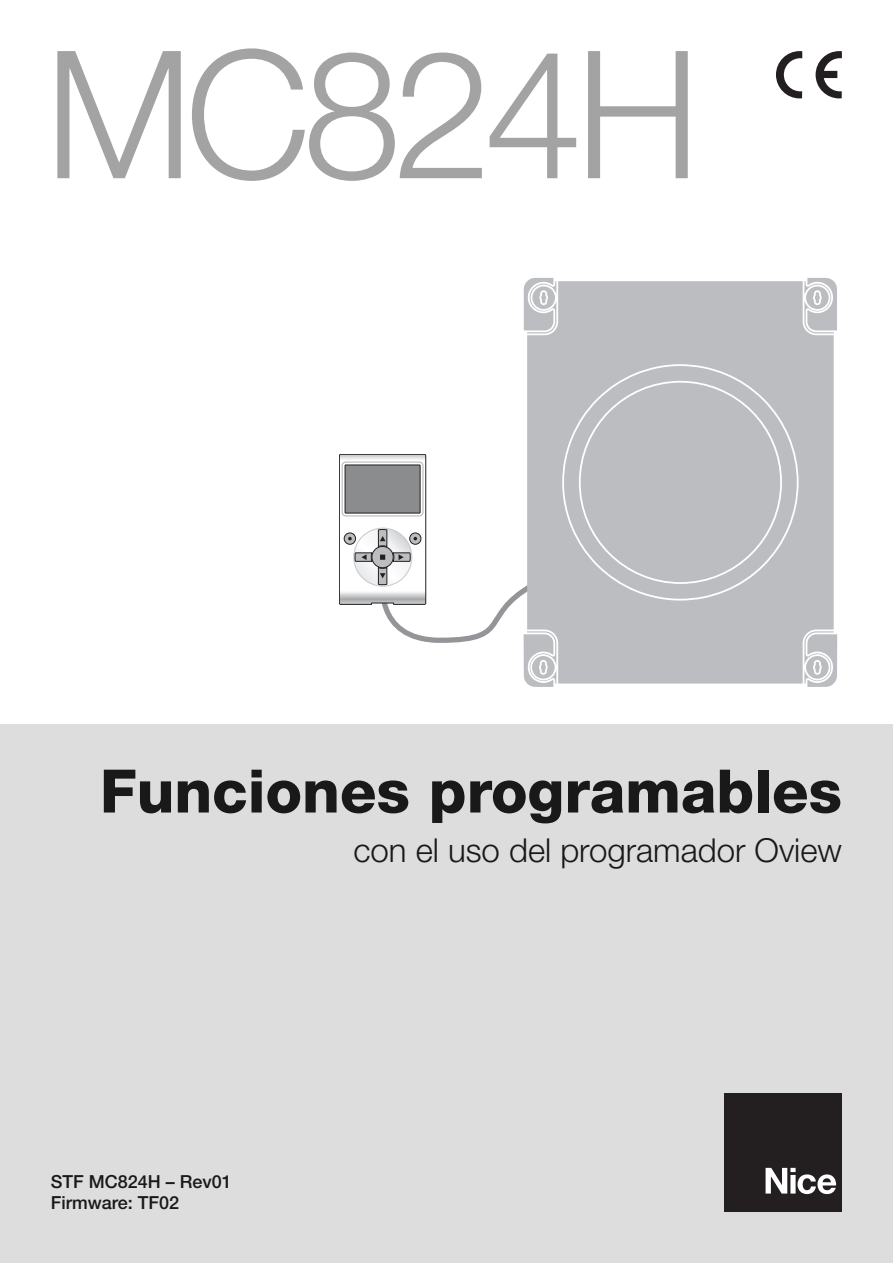
<style>
.page{position:relative;width:893px;height:1263px;background:#fff}
.page>*{position:absolute;margin:0;border:0;box-sizing:border-box;transform-origin:0 0}
.t1{font:300 178.05px "Helvetica Neue";letter-spacing:-.045em;color:#a3a3a3}
.t2{font:800 60px "Helvetica Neue";color:#191919}
.t3{font:300 33px "Helvetica Neue";color:#191919}
.t4{font:500 18px/21.6px "Helvetica Neue";color:#191919}
</style>
<div class="page">
<div style="left:0;top:724px;width:892px;height:539px;background:#ddd"></div>
<div style="left:724px;top:1093px;width:118px;height:119px;background:#231f20"></div>
<svg style="left:765px;top:1168px;width:71px;height:26px"></svg>
<svg style="left:776px;top:51px;width:26px;height:47px"></svg>
<svg style="left:815px;top:51px;width:27px;height:47px"></svg>
<div style="left:527px;top:281px;width:307px;height:403px;background:#bbbdc0"></div>
<svg style="left:564px;top:366px;width:233px;height:233px;background:#bfc1c3"></svg>
<svg style="left:804px;top:631px;width:33px;height:56px"></svg>
<svg style="left:804px;top:278px;width:33px;height:55px"></svg>
<svg style="left:524px;top:278px;width:32px;height:55px"></svg>
<svg style="left:339px;top:454px;width:229px;height:233px"></svg>
<div style="left:581px;top:383px;width:199px;height:199px;background:#bbbdc0"></div>
<h1 class="t1" style="left:45px;top:51px;width:657px">MC824H</h1>
<h2 class="t2" style="left:100px;top:770px;width:743px">Funciones programables</h2>
<h3 class="t3" style="left:353px;top:838px;width:490px">con el uso del programador Oview</h3>
<p class="t4" style="left:51px;top:1172px;width:182px">STF MC824H – Rev01<br>Firmware: TF02</p>
</div>
